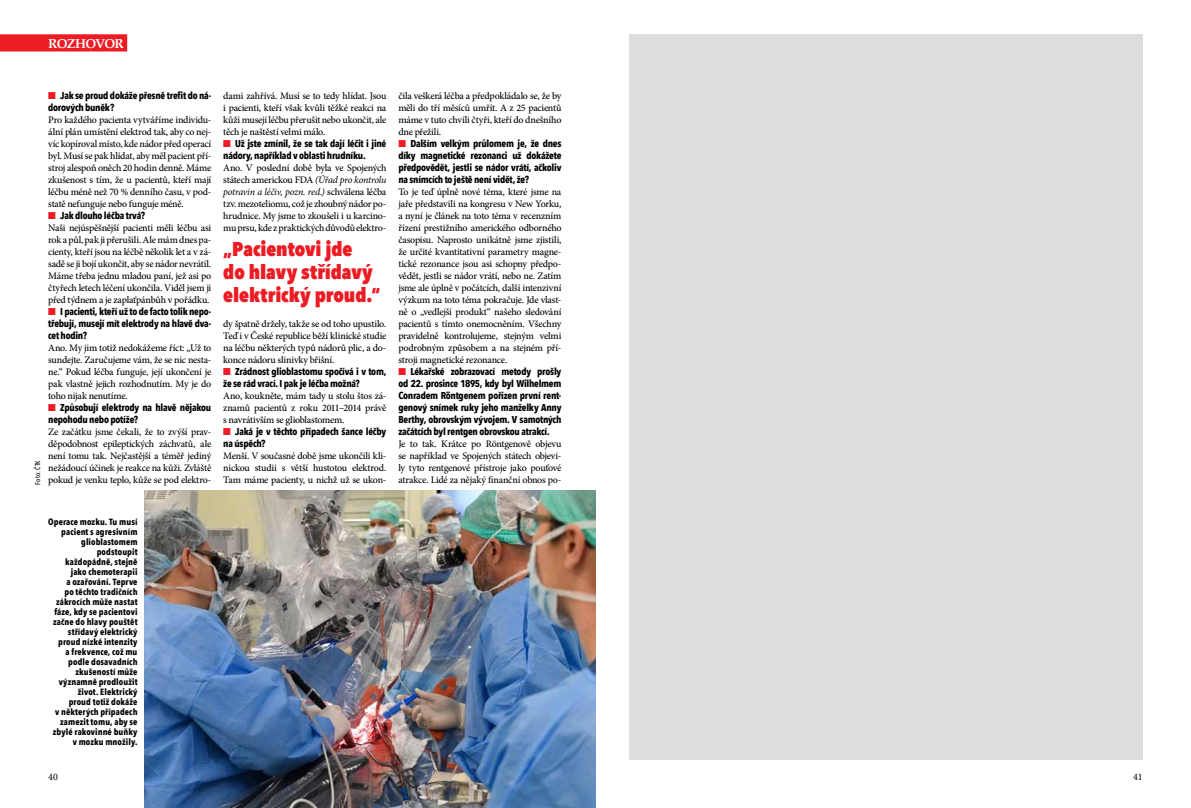
<style>
.page{position:relative;width:1191px;height:808px;background:#fff}
.page>*{position:absolute;margin:0;border:0;box-sizing:border-box;transform-origin:0 0}
.t1{font:800 condensed 20px/23px "Avenir Next LT Pro";letter-spacing:-.005em;color:#ed1b23}
.t2{font:700 13px "Palatino CE";letter-spacing:-.055em;color:#fff}
.t3{font:500 10px/12px "Minion Pro";letter-spacing:-.025em;color:#000;text-align:justify}
.t4{font:700 condensed 10px/12px "Avenir Next LT Pro";letter-spacing:-.025em;color:#000}
.t5{font:10px "Minion Pro";color:#000}
.t6{font:700 condensed 9px/10px "Avenir Next LT Pro";letter-spacing:.01em;color:#000;text-align:right}
.t7{font:500 condensed 7px "Avenir Next LT Pro";letter-spacing:.025em;color:#000}
.s1{color:#ed1b23}
.s2{font-weight:400;font-style:italic}
</style>
<div class="page">
<div style="left:0;top:34px;width:127px;height:17px;background:#ed1b23"></div>
<img style="left:145px;top:491px;width:450px;height:317px">
<div style="left:629px;top:34px;width:513px;height:726px;background:#dcddde"></div>
<h2 class="t2" style="left:48px;top:36px;width:77px">ROZHOVOR</h2>
<p class="t4" style="left:48px;top:90px;width:165px"><span class="s1">■</span> Jak se proud dokáže přesně trefit do ná&shy;dorových buněk?</p>
<p class="t3" style="left:48px;top:114px;width:165px">Pro každého pacienta vytváříme individu&shy;ální plán umístění elektrod tak, aby co nej&shy;víc kopíroval místo, kde nádor před operací byl. Musí se pak hlídat, aby měl pacient pří&shy;stroj alespoň oněch 20 hodin denně. Máme zkušenost s tím, že u pacientů, kteří mají léčbu méně než 70 % denního času, v pod&shy;statě nefunguje nebo funguje méně.</p>
<p class="t4" style="left:48px;top:210px;width:98px"><span class="s1">■</span> Jak dlouho léčba trvá?</p>
<p class="t3" style="left:48px;top:222px;width:165px">Naši nejúspěšnější pacienti měli léčbu asi rok a půl, pak ji přerušili. Ale mám dnes pa&shy;cienty, kteří jsou na léčbě několik let a v zá&shy;sadě se ji bojí ukončit, aby se nádor nevrátil.<br>Máme třeba jednu mladou paní, jež asi po čtyřech letech léčení ukončila. Viděl jsem ji před týdnem a je zaplaťpánbůh v pořádku.</p>
<p class="t4" style="left:48px;top:306px;width:165px;text-align:justify"><span class="s1">■</span> I pacienti, kteří už to de facto tolik nepo&shy;třebují, musejí mít elektrody na hlavě dva&shy;cet hodin?</p>
<p class="t3" style="left:48px;top:342px;width:165px">Ano. My jim totiž nedokážeme říct: „Už to sundejte. Zaručujeme vám, že se nic nesta&shy;ne.“ Pokud léčba funguje, její ukončení je pak vlastně jejich rozhodnutím. My je do toho nijak nenutíme.</p>
<p class="t4" style="left:48px;top:402px;width:165px"><span class="s1">■</span> Způsobují elektrody na hlavě nějakou nepohodu nebo potíže?</p>
<p class="t3" style="left:48px;top:426px;width:165px">Ze začátku jsme čekali, že to zvýší prav&shy;děpodobnost epileptických záchvatů, ale není tomu tak. Nejčastější a téměř jediný nežádoucí účinek je reakce na kůži. Zvláště pokud je venku teplo, kůže se pod elektro-</p>
<p class="t7" style="left:33px;top:485px;width:26px;rotate:-90deg">Foto: ČTK</p>
<p class="t3" style="left:223px;top:90px;width:165px">dami zahřívá. Musí se to tedy hlídat. Jsou i pacienti, kteří však kvůli těžké reakci na kůži musejí léčbu přerušit nebo ukončit, ale těch je naštěstí velmi málo.</p>
<p class="t4" style="left:223px;top:138px;width:165px"><span class="s1">■</span> Už jste zmínil, že se tak dají léčit i jiné nádory, například v oblasti hrudníku.</p>
<p class="t3" style="left:223px;top:162px;width:165px">Ano. V poslední době byla ve Spojených státech americkou FDA <span class="s2">(Úřad pro kontrolu potravin a léčiv, pozn. red.)</span> schválena léčba tzv. mezoteliomu, což je zhoubný nádor po&shy;hrudnice. My jsme to zkoušeli i u karcino&shy;mu prsu, kde z praktických důvodů elektro-</p>
<h1 class="t1" style="left:223px;top:237px;width:158px">„Pacientovi jde<br>do hlavy střídavý elektrický proud.“</h1>
<p class="t3" style="left:223px;top:318px;width:165px">dy špatně držely, takže se od toho upustilo.<br>Teď i v České republice běží klinické studie na léčbu některých typů nádorů plic, a do&shy;konce nádoru slinivky břišní.</p>
<p class="t4" style="left:223px;top:366px;width:165px"><span class="s1">■</span> Zrádnost glioblastomu spočívá i v tom, že se rád vrací. I pak je léčba možná?</p>
<p class="t3" style="left:223px;top:390px;width:165px">Ano, koukněte, mám tady u stolu štos zá&shy;znamů pacientů z roku 2011–2014 právě s navrátivším se glioblastomem.</p>
<p class="t4" style="left:223px;top:426px;width:164px"><span class="s1">■</span> Jaká je v těchto případech šance léčby na úspěch?</p>
<p class="t3" style="left:223px;top:450px;width:165px">Menší. V současné době jsme ukončili kli&shy;nickou studii s větší hustotou elektrod.<br>Tam máme pacienty, u nichž už se ukon-</p>
<p class="t3" style="left:398px;top:90px;width:165px">čila veškerá léčba a předpokládalo se, že by měli do tří měsíců umřít. A z 25 pacientů máme v tuto chvíli čtyři, kteří do dnešního dne přežili.</p>
<p class="t4" style="left:398px;top:138px;width:165px;text-align:justify"><span class="s1">■</span> Dalším velkým průlomem je, že dnes díky magnetické rezonanci už dokážete předpovědět, jestli se nádor vrátí, ačkoliv na snímcích to ještě není vidět, že?</p>
<p class="t3" style="left:398px;top:186px;width:165px">To je teď úplně nové téma, které jsme na jaře představili na kongresu v New Yorku, a nyní je článek na toto téma v recenzním řízení prestižního amerického odborného časopisu. Naprosto unikátně jsme zjistili, že určité kvantitativní parametry magne&shy;tické rezonance jsou asi schopny předpo&shy;vědět, jestli se nádor vrátí, nebo ne. Zatím jsme ale úplně v počátcích, další intenzivní výzkum na toto téma pokračuje. Jde vlast&shy;ně o „vedlejší produkt“ našeho sledování pacientů s tímto onemocněním. Všechny pravidelně kontrolujeme, stejným velmi podrobným způsobem a na stejném pří&shy;stroji magnetické rezonance.</p>
<p class="t4" style="left:398px;top:366px;width:165px;text-align:justify"><span class="s1">■</span> Lékařské zobrazovací metody prošly od 22. prosince 1895, kdy byl Wilhelmem Conradem Röntgenem pořízen první rent&shy;genový snímek ruky jeho manželky Anny Berthy, obrovským vývojem. V samotných začátcích byl rentgen obrovskou atrakcí.</p>
<p class="t3" style="left:398px;top:438px;width:165px">Je to tak. Krátce po Röntgenově objevu se například ve Spojených státech objevi&shy;ly tyto rentgenové přístroje jako pouťové atrakce. Lidé za nějaký finanční obnos po-</p>
<p class="t6" style="left:48px;top:517px;width:91px">Operace mozku. Tu musí pacient s agresivním glioblastomem podstoupit každopádně, stejně jako chemoterapii<br>a ozařování. Teprve<br>po těchto tradičních zákrocích může nastat fáze, kdy se pacientovi začne do hlavy pouštět střídavý elektrický proud nízké intenzity<br>a frekvence, což mu podle dosavadních zkušeností může významně prodloužit život. Elektrický<br>proud totiž dokáže<br>v některých případech zamezit tomu, aby se zbylé rakovinné buňky v mozku množily.</p>
<p class="t5" style="left:48px;top:770px;width:11px">40</p>
<p class="t5" style="left:1133px;top:770px;width:11px">41</p>
</div>
